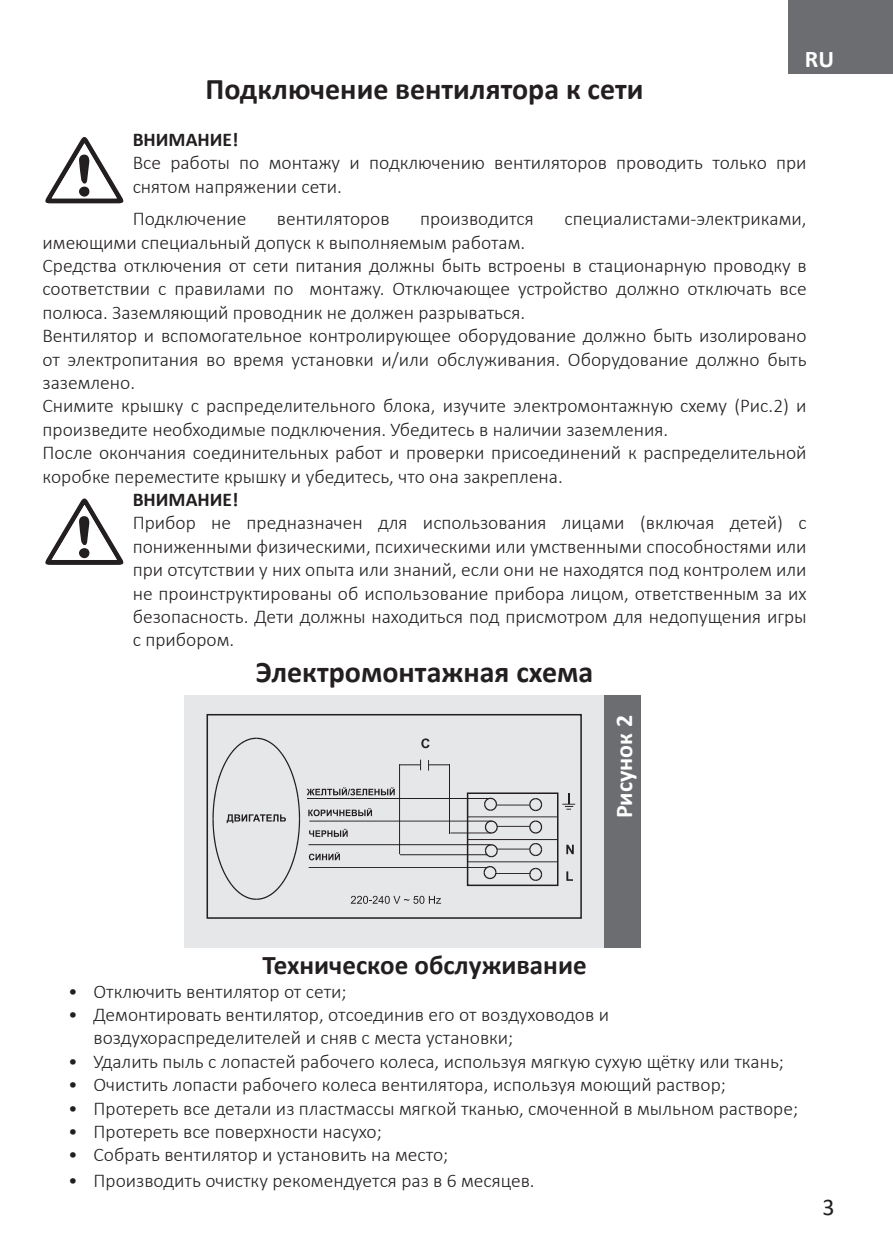
<style>
.page{position:relative;width:893px;height:1259px;background:#fff}
.page>*{position:absolute;margin:0;border:0;box-sizing:border-box;transform-origin:0 0}
.t1{font:700 30px "Calibri";color:#231f20}
.t2{font:700 27px "Calibri";color:#231f20}
.t3{font:700 24px "Calibri";color:#fff}
.t4{font:24px "Calibri";color:#231f20}
.t5{font:300 19.5px/23.4px "Calibri";color:#231f20}
.t6{font:700 19.5px "Calibri";color:#231f20}
</style>
<div class="page">
<div style="left:788px;top:0;width:105px;height:74px;background:#6c6d70"></div>
<svg style="left:45px;top:137px;width:79px;height:67px"></svg>
<div style="left:79px;top:187px;width:10px;height:10px;background:#231f20;border-radius:50%"></div>
<svg style="left:45px;top:498px;width:79px;height:67px"></svg>
<div style="left:79px;top:548px;width:10px;height:10px;background:#231f20;border-radius:50%"></div>
<div style="left:184px;top:695px;width:421px;height:252px;background:#e6e7e9"></div>
<div style="left:207px;top:714px;width:375px;height:204px;border:2px solid #231f20"></div>
<div style="left:467px;top:792px;width:91px;height:94px;border:2px solid #231f20"></div>
<svg style="left:212px;top:737px;width:88px;height:163px"></svg>
<svg style="left:421px;top:738px;width:8px;height:10px"></svg>
<svg style="left:307px;top:759px;width:268px;height:122px"></svg>
<svg style="left:351px;top:896px;width:90px;height:8px"></svg>
<div style="left:605px;top:695px;width:36px;height:252px;background:#6c6d70"></div>
<p class="t3" style="left:805px;top:42px;width:31px">RU</p>
<h1 class="t1" style="left:206px;top:68px;width:439px">Подключение вентилятора к сети</h1>
<p class="t6" style="left:133px;top:126px;width:107px">ВНИМАНИЕ!</p>
<p class="t5" style="left:133px;top:151px;width:675px">Все работы по монтажу и подключению вентиляторов проводить только при снятом напряжении сети.</p>
<p class="t5" style="left:133px;top:207px;width:115px">Подключение</p>
<p class="t5" style="left:277px;top:207px;width:114px">вентиляторов</p>
<p class="t5" style="left:420px;top:207px;width:115px">производится</p>
<p class="t5" style="left:564px;top:207px;width:244px">специалистами-электриками,</p>
<p class="t5" style="left:43px;top:230px;width:766px">имеющими специальный допуск к выполняемым работам.<br>Средства отключения от сети питания должны быть встроены в стационарную проводку в соответствии с правилами по монтажу. Отключающее устройство должно отключать все полюса. Заземляющий проводник не должен разрываться.<br>Вентилятор и вспомогательное контролирующее оборудование должно быть изолировано от электропитания во время установки и/или обслуживания. Оборудование должно быть заземлено.<br>Снимите крышку с распределительного блока, изучите электромонтажную схему (Рис.2) и произведите необходимые подключения. Убедитесь в наличии заземления.<br>После окончания соединительных работ и проверки присоединений к распределительной коробке переместите крышку и убедитесь, что она закреплена.</p>
<p class="t6" style="left:133px;top:486px;width:107px">ВНИМАНИЕ!</p>
<p class="t5" style="left:133px;top:511px;width:675px;text-align:justify">Прибор не предназначен для использования лицами (включая детей) с пониженными физическими, психическими или умственными способностями или при отсутствии у них опыта или знаний, если они не находятся под контролем или не проинструктированы об использование прибора лицом, ответственным за их безопасность. Дети должны находиться под присмотром для недопущения игры с прибором.</p>
<h1 class="t1" style="left:256px;top:651px;width:339px">Электромонтажная схема</h1>
<p class="t3" style="left:607px;top:818px;width:105px;rotate:-90deg">Рисунок 2</p>
<h2 class="t2" style="left:263px;top:946px;width:326px">Техническое обслуживание</h2>
<p class="t5" style="left:68px;top:979px;width:280px">• Отключить вентилятор от сети;</p>
<p class="t5" style="left:94px;top:1002px;width:517px;text-indent:-26px">• Демонтировать вентилятор, отсоединив его от воздуховодов и воздухораспределителей и сняв с места установки;</p>
<p class="t5" style="left:68px;top:1049px;width:717px">• Удалить пыль с лопастей рабочего колеса, используя мягкую сухую щётку или ткань;</p>
<p class="t5" style="left:68px;top:1072px;width:659px">• Очистить лопасти рабочего колеса вентилятора, используя моющий раствор;</p>
<p class="t5" style="left:68px;top:1096px;width:732px">• Протереть все детали из пластмассы мягкой тканью, смоченной в мыльном растворе;</p>
<p class="t5" style="left:68px;top:1119px;width:315px">• Протереть все поверхности насухо;</p>
<p class="t5" style="left:68px;top:1143px;width:382px">• Собрать вентилятор и установить на место;</p>
<p class="t5" style="left:68px;top:1168px;width:468px">• Производить очистку рекомендуется раз в 6 месяцев.</p>
<p class="t4" style="left:822px;top:1190px;width:14px">3</p>
</div>
